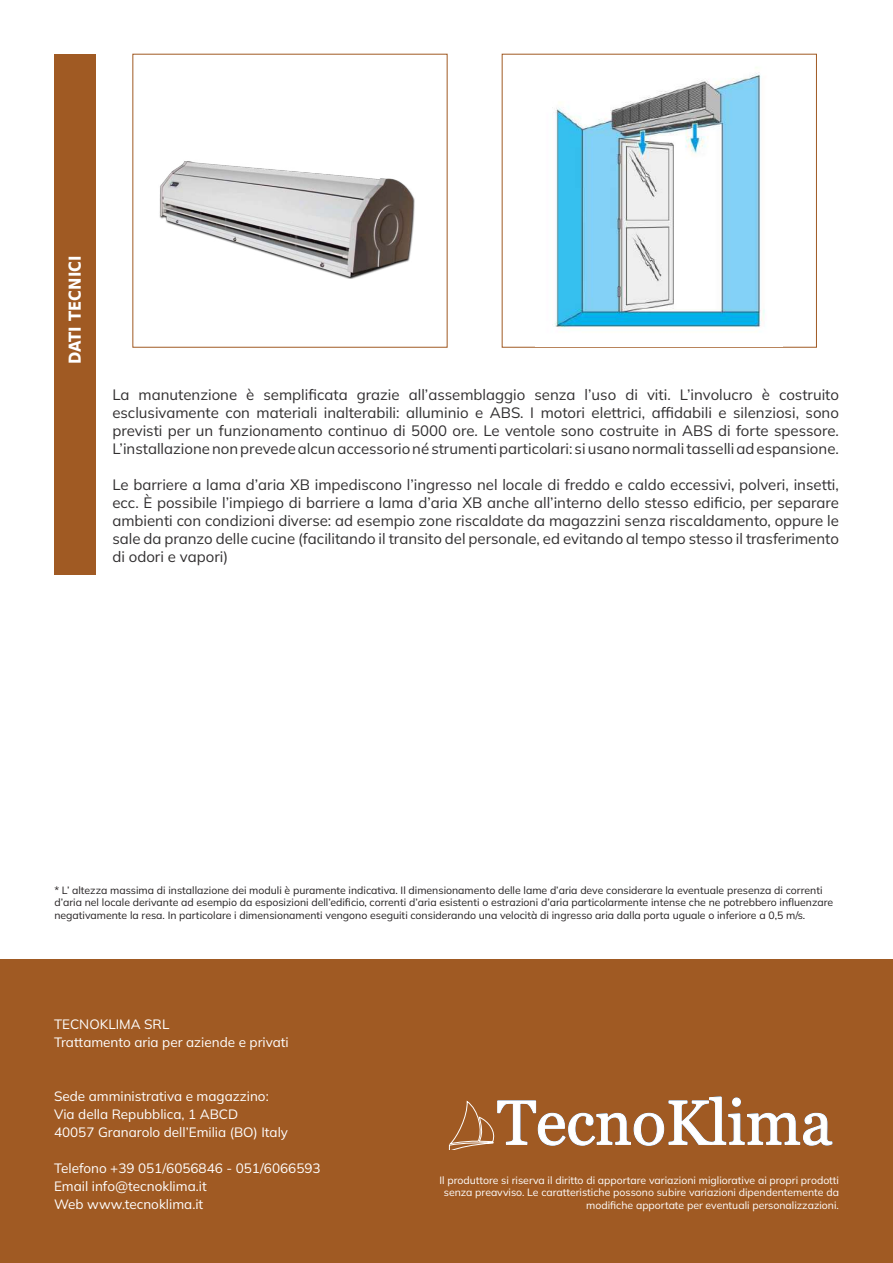
<style>
.page{position:relative;width:893px;height:1263px;background:#fff}
.page>*{position:absolute;margin:0;border:0;box-sizing:border-box;transform-origin:0 0}
.t1{font:62.7px "Vani";color:#fff}
.t2{font:700 16.5px "DejaVu Sans Condensed";color:#fff}
.t3{font:200 15px/18px "Mulish";color:#312f30;text-align:justify}
.t4{font:200 13.5px/18px "Mulish";color:#fff}
.t5{font:200 10.5px/12.6px "Mulish";color:#231f20}
.t6{font:200 10.5px/12.6px "Mulish";color:#fff;text-align:right}
</style>
<div class="page">
<div style="left:502px;top:54px;width:315px;height:293px;border:1px solid #a05a23"></div>
<div style="left:54px;top:54px;width:41px;height:520px;background:#a05a23"></div>
<img style="left:159px;top:161px;width:256px;height:117px">
<img style="left:536px;top:55px;width:247px;height:291px">
<div style="left:0;top:959px;width:893px;height:304px;background:#a05a23"></div>
<svg style="left:448px;top:1096px;width:385px;height:54px"></svg>
<p class="t2" style="left:62px;top:364px;width:110px;rotate:-90deg">DATI TECNICI</p>
<p class="t3" style="left:112px;top:386px;width:728px">La manutenzione è semplificata grazie all’assemblaggio senza l’uso di viti. L’involucro è costruito esclusivamente con materiali inalterabili: alluminio e ABS. I motori elettrici, affidabili e silenziosi, sono previsti per un funzionamento continuo di 5000 ore. Le ventole sono costruite in ABS di forte spessore.<br>L’installazione non prevede alcun accessorio né strumenti particolari: si usano normali tasselli ad espansione.</p>
<p class="t3" style="left:112px;top:476px;width:728px">Le barriere a lama d’aria XB impediscono l’ingresso nel locale di freddo e caldo eccessivi, polveri, insetti, ecc. È possibile l’impiego di barriere a lama d’aria XB anche all’interno dello stesso edificio, per separare ambienti con condizioni diverse: ad esempio zone riscaldate da magazzini senza riscaldamento, oppure le sale da pranzo delle cucine (facilitando il transito del personale, ed evitando al tempo stesso il trasferimento di odori e vapori)</p>
<p class="t5" style="left:54px;top:883px;width:780px">* L’ altezza massima di installazione dei moduli è puramente indicativa. Il dimensionamento delle lame d’aria deve considerare la eventuale presenza di correnti d’aria nel locale derivante ad esempio da esposizioni dell’edificio, correnti d’aria esistenti o estrazioni d’aria particolarmente intense che ne potrebbero influenzare negativamente la resa. In particolare i dimensionamenti vengono eseguiti considerando una velocità di ingresso aria dalla porta uguale o inferiore a 0,5 m/s.</p>
<p class="t4" style="left:54px;top:1015px;width:236px">TECNOKLIMA SRL<br>Trattamento aria per aziende e privati</p>
<p class="t4" style="left:54px;top:1087px;width:236px">Sede amministrativa e magazzino:<br>Via della Repubblica, 1 ABCD<br>40057 Granarolo dell’Emilia (BO) Italy</p>
<p class="t4" style="left:54px;top:1159px;width:268px">Telefono +39 051/6056846 - 051/6066593<br>Email info@tecnoklima.it<br>Web www.tecnoklima.it</p>
<h1 class="t1" style="left:497px;top:1086px;width:337px">TecnoKlima</h1>
<h1 class="t1" style="left:500px;top:1140px;width:337px">TecnoKlima</h1>
<p class="t6" style="left:440px;top:1173px;width:401px">Il produttore si riserva il diritto di apportare variazioni migliorative ai propri prodotti senza preavviso. Le caratteristiche possono subire variazioni dipendentemente da modifiche apportate per eventuali personalizzazioni.</p>
</div>
